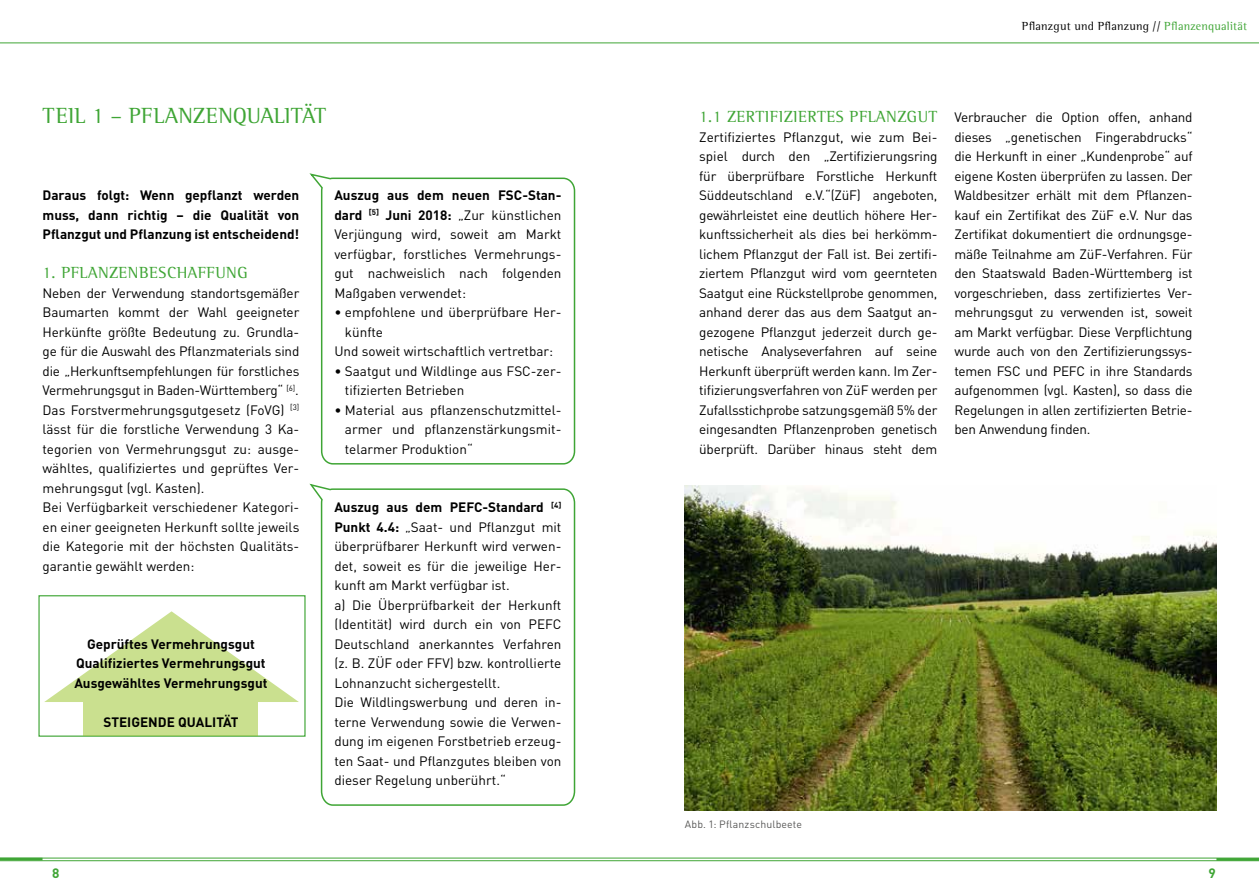
<style>
.page{position:relative;width:1259px;height:893px;background:#fff}
.page>*{position:absolute;margin:0;border:0;box-sizing:border-box;transform-origin:0 0}
.t1{font:22.5px "Rotis Semi Serif";letter-spacing:.005em;color:#3fa535}
.t2{font:16.5px "Rotis Semi Serif";letter-spacing:.03em;color:#3fa535}
.t3{font:13.5px/19.5px "DIN";color:#000;text-align:justify}
.t4{font:700 13.5px/19.5px "DINOT";color:#000;text-align:justify}
.t5{font:700 13.5px "DINOT";color:#3fa535}
.t6{font:12px "Rotis Semi Serif";letter-spacing:.015em;color:#000}
.t7{font:10.5px "DIN";letter-spacing:.015em;color:#575756}
.s1{font-family:"DINOT";font-weight:700}
.s2{color:#3fa535}
</style>
<div class="page">
<hr style="left:0;top:858px;width:1259px;height:1px;background:#3fa535">
<hr style="left:0;top:860px;width:1259px;height:1px;background:#3fa535">
<svg style="left:0;top:858px;width:43px;height:2px"></svg>
<svg style="left:1216px;top:858px;width:43px;height:3px"></svg>
<hr style="left:0;top:43px;width:1259px;height:1px;background:#3fa535">
<img style="left:685px;top:486px;width:531px;height:324px">
<div style="left:38px;top:595px;width:267px;height:142px;border:1px solid #3fa535"></div>
<svg style="left:309px;top:173px;width:267px;height:292px"></svg>
<svg style="left:309px;top:483px;width:267px;height:323px"></svg>
<svg style="left:44px;top:611px;width:255px;height:91px"></svg>
<div style="left:83px;top:693px;width:174px;height:42px;background:#cae08f"></div>
<h1 class="t1" style="left:43px;top:103px;width:285px">TEIL 1 – PFLANZENQUALITÄT</h1>
<p class="t4" style="left:43px;top:185px;width:258px">Daraus folgt: Wenn gepflanzt werden muss, dann richtig – die Qualität von Pflanzgut und Pflanzung ist entscheidend!</p>
<p class="t2" style="left:43px;top:263px;width:207px">1. PFLANZENBESCHAFFUNG</p>
<p class="t3" style="left:43px;top:283px;width:258px;text-align:left">Neben der Verwendung standortsgemäßer Baumarten kommt der Wahl geeigneter Herkünfte größte Bedeutung zu. Grundla&shy;ge für die Auswahl des Pflanzmaterials sind die „Herkunftsempfehlungen für forstliches Vermehrungsgut in Baden-Württemberg“ <sup>[6]</sup>.<br>Das Forstvermehrungsgutgesetz (FoVG) <sup>[3] </sup>lässt für die forstliche Verwendung 3 Ka&shy;tegorien von Vermehrungsgut zu: ausge&shy;wähltes, qualifiziertes und geprüftes Ver&shy;mehrungsgut (vgl. Kasten).<br>Bei Verfügbarkeit verschiedener Kategori&shy;en einer geeigneten Herkunft sollte jeweils die Kategorie mit der höchsten Qualitäts&shy;garantie gewählt werden:</p>
<p class="t4" style="left:74px;top:634px;width:195px;text-align:center">Geprüftes Vermehrungsgut<br>Qualifiziertes Vermehrungsgut<br>Ausgewähltes Vermehrungsgut</p>
<p class="t4" style="left:103px;top:712px;width:137px">STEIGENDE QUALITÄT</p>
<p class="t4" style="left:334px;top:185px;width:229px">Auszug aus dem neuen FSC-Stan-</p>
<p class="t3" style="left:334px;top:205px;width:228px"><span class="s1">dard</span> <sup>[5]</sup> <span class="s1">Juni 2018:</span> „Zur künstlichen Verjüngung wird, soweit am Markt verfügbar, forstliches Vermehrungs&shy;gut nachweislich nach folgenden Maßgaben verwendet:</p>
<p class="t3" style="left:334px;top:302px;width:228px">• empfohlene und überprüfbare Her-</p>
<p class="t3" style="left:345px;top:322px;width:40px">künfte</p>
<p class="t3" style="left:334px;top:341px;width:220px">Und soweit wirtschaftlich vertretbar:</p>
<p class="t3" style="left:345px;top:361px;width:218px;text-indent:-11px">• Saatgut und Wildlinge aus FSC-zer&shy;tifizierten Betrieben</p>
<p class="t3" style="left:345px;top:400px;width:218px;text-indent:-11px">• Material aus pflanzenschutzmittel&shy;armer und pflanzenstärkungsmit&shy;telarmer Produktion“</p>
<p class="t4" style="left:334px;top:497px;width:228px">Auszug aus dem PEFC-Standard <sup>[4]</sup></p>
<p class="t3" style="left:334px;top:517px;width:228px;text-align:left"><span class="s1">Punkt 4.4:</span> „Saat- und Pflanzgut mit überprüfbarer Herkunft wird verwen&shy;det, soweit es für die jeweilige Her&shy;kunft am Markt verfügbar ist.<br>a) Die Überprüfbarkeit der Herkunft (Identität) wird durch ein von PEFC Deutschland anerkanntes Verfahren (z. B. ZÜF oder FFV) bzw. kontrollierte Lohnanzucht sichergestellt.<br>Die Wildlingswerbung und deren in&shy;terne Verwendung sowie die Verwen&shy;dung im eigenen Forstbetrieb erzeug&shy;ten Saat- und Pflanzgutes bleiben von dieser Regelung unberührt.“</p>
<p class="t6" style="left:1022px;top:19px;width:227px">Pflanzgut und Pflanzung // <span class="s2">Pflanzenqualität</span></p>
<p class="t2" style="left:699px;top:107px;width:240px">1.1 ZERTIFIZIERTES PFLANZGUT</p>
<p class="t3" style="left:699px;top:127px;width:240px">Zertifiziertes Pflanzgut, wie zum Bei&shy;spiel durch den „Zertifizierungsring für überprüfbare Forstliche Herkunft Süddeutschland e.V.“(ZüF) angeboten, gewährleistet eine deutlich höhere Her&shy;kunftssicherheit als dies bei herkömm&shy;lichem Pflanzgut der Fall ist. Bei zertifi&shy;ziertem Pflanzgut wird vom geernteten Saatgut eine Rückstellprobe genommen, anhand derer das aus dem Saatgut an&shy;gezogene Pflanzgut jederzeit durch ge&shy;netische Analyseverfahren auf seine Herkunft überprüft werden kann. Im Zer&shy;tifizierungsverfahren von ZüF werden per Zufallsstichprobe satzungsgemäß 5% der eingesandten Pflanzenproben genetisch überprüft. Darüber hinaus steht dem</p>
<p class="t3" style="left:954px;top:107px;width:240px">Verbraucher die Option offen, anhand dieses „genetischen Fingerabdrucks“ die Herkunft in einer „Kundenprobe“ auf eigene Kosten überprüfen zu lassen. Der Waldbesitzer erhält mit dem Pflanzen&shy;kauf ein Zertifikat des ZüF e.V. Nur das Zertifikat dokumentiert die ordnungsge&shy;mäße Teilnahme am ZüF-Verfahren. Für den Staatswald Baden-Württemberg ist vorgeschrieben, dass zertifiziertes Ver&shy;mehrungsgut zu verwenden ist, soweit am Markt verfügbar. Diese Verpflichtung wurde auch von den Zertifizierungssys&shy;temen FSC und PEFC in ihre Standards aufgenommen (vgl. Kasten), so dass die Regelungen in allen zertifizierten Betrie&shy;ben Anwendung finden.</p>
<p class="t7" style="left:685px;top:818px;width:119px">Abb. 1: Pflanzschulbeete</p>
<p class="t5" style="left:52px;top:864px;width:9px">8</p>
<p class="t5" style="left:1208px;top:864px;width:9px">9</p>
</div>
